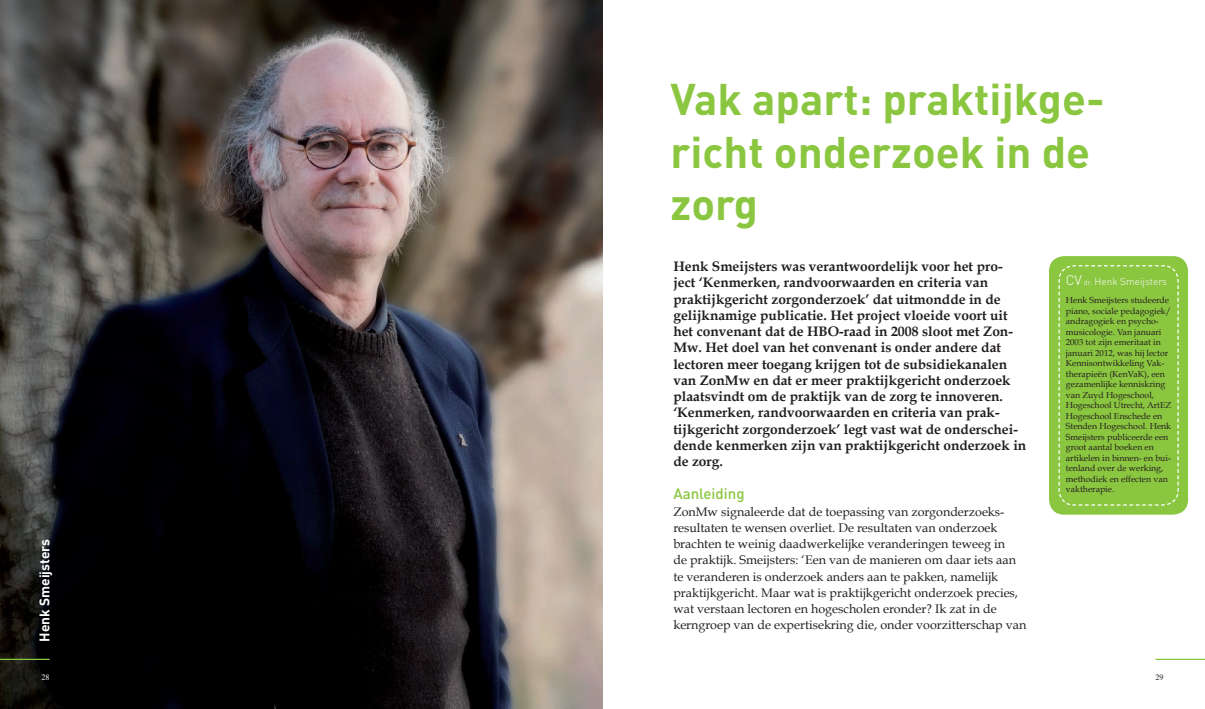
<style>
.page{position:relative;width:1205px;height:709px;background:#fff}
.page>*{position:absolute;margin:0;border:0;box-sizing:border-box;transform-origin:0 0}
.t1{font:700 43.75px/52.5px "DIN Pro";color:#8bc640}
.t2{font:500 15px "DIN Pro";color:#8bc640}
.t3{font:700 13.75px/16.2px "Book Antiqua";color:#231f20}
.t4{font:700 13.75px "DIN Pro";color:#fff}
.t5{font:12.5px/16.2px "Book Antiqua";color:#231f20}
.t6{font:300 10px "DIN Pro";color:#fff}
.t7{font:8.75px/10.5px "Book Antiqua";color:#231f20}
.t8{font:8.12px "Times";color:#fff}
.t9{font:8.12px "Times";color:#231f20}
.s1{font-size:13.75px}
.s2{font-size:7.5px}
</style>
<div class="page">
<img style="left:0;top:0;width:602px;height:709px">
<hr style="left:0;top:658px;width:50px;height:2px;background:#8bc640">
<hr style="left:1155px;top:658px;width:50px;height:2px;background:#8bc640">
<div style="left:1049px;top:256px;width:139px;height:258px;background:#8bc640;border-radius:15px"></div>
<svg style="left:1058px;top:265px;width:121px;height:241px"></svg>
<p class="t4" style="left:35px;top:642px;width:105px;rotate:-90deg">Henk Smeijsters</p>
<p class="t8" style="left:41px;top:670px;width:10px">28</p>
<h1 class="t1" style="left:670px;top:71px;width:436px">Vak apart: praktijkge&shy;richt onderzoek in de zorg</h1>
<p class="t3" style="left:673px;top:258px;width:354px">Henk Smeijsters was verantwoordelijk voor het pro&shy;ject ‘Kenmerken, randvoorwaarden en criteria van praktijkgericht zorgonderzoek’ dat uitmondde in de gelijknamige publicatie. Het project vloeide voort uit het convenant dat de HBO-raad in 2008 sloot met Zon-Mw. Het doel van het convenant is onder andere dat lectoren meer toegang krijgen tot de subsidiekanalen van ZonMw en dat er meer praktijkgericht onderzoek plaatsvindt om de praktijk van de zorg te innoveren. ‘Kenmerken, randvoorwaarden en criteria van prak&shy;tijkgericht zorgonderzoek’ legt vast wat de onderschei&shy;dende kenmerken zijn van praktijkgericht onderzoek in de zorg.</p>
<p class="t2" style="left:673px;top:483px;width:73px">Aanleiding</p>
<p class="t5" style="left:673px;top:503px;width:354px">ZonMw signaleerde dat de toepassing van zorgonderzoeks&shy;resultaten te wensen overliet. De resultaten van onderzoek brachten te weinig daadwerkelijke veranderingen teweeg in<br>de praktijk. Smeijsters: ‘Een van de manieren om daar iets aan te veranderen is onderzoek anders aan te pakken, namelijk praktijkgericht. Maar wat is praktijkgericht onderzoek precies, wat verstaan lectoren en hogescholen eronder? Ik zat in de kerngroep van de expertisekring die, onder voorzitterschap van</p>
<p class="t6" style="left:1066px;top:274px;width:103px"><span class="s1">CV</span> <span class="s2">dr.</span> Henk Smeijsters</p>
<p class="t7" style="left:1066px;top:295px;width:107px">Henk Smeijsters studeerde piano, sociale pedagogiek/ andragogiek en psycho&shy;musicologie. Van januari<br>2003 tot zijn emeritaat in januari 2012, was hij lector<br>Kennisontwikkeling Vak&shy;therapieën (KenVaK), een gezamenlijke kenniskring van Zuyd Hogeschool,<br>Hogeschool Utrecht, ArtEZ<br>Hogeschool Enschede en<br>Stenden Hogeschool. Henk<br>Smeijsters publiceerde een groot aantal boeken en artikelen in binnen- en bui&shy;tenland over de werking, methodiek en effecten van vaktherapie.</p>
<p class="t9" style="left:1155px;top:670px;width:10px">29</p>
</div>
